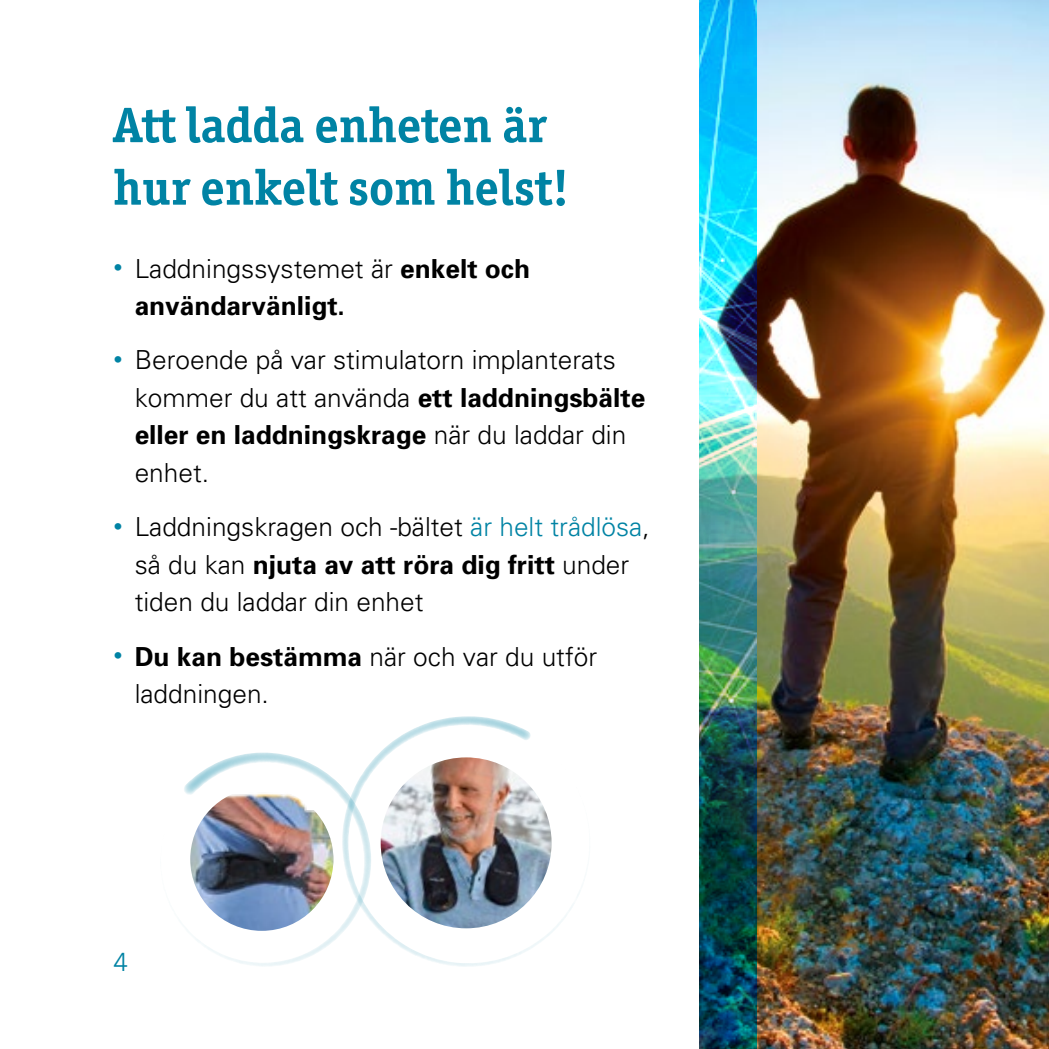
<style>
.page{position:relative;width:1049px;height:1049px;background:#fff}
.page>*{position:absolute;margin:0;border:0;box-sizing:border-box;transform-origin:0 0}
.t1{font:700 50px/62.5px "Officina Ser ITC Std";color:#0083a4}
.t2{font:300 26.25px/37.5px "Univers";color:#000}
.t3{font:700 26.25px/37.5px "Univers";color:#000}
.t4{font:300 26.25px "Univers";color:#0083a4}
.s1{font-weight:300;font-size:18.25px;color:#0083a4}
.s2{font-weight:300}
.s3{font-size:18.25px;color:#0083a4}
.s4{font-weight:700}
.s5{color:#0083a4}
</style>
<div class="page">
<img style="left:756px;top:0;width:293px;height:1049px">
<img style="left:699px;top:0;width:57px;height:1049px">
<img style="left:371px;top:716px;width:210px;height:251px">
<svg style="left:184px;top:752px;width:187px;height:214px"></svg>
<img style="left:190px;top:789px;width:143px;height:142px">
<h1 class="t1" style="left:113px;top:94px;width:457px">Att ladda enheten är hur enkelt som helst!</h1>
<p class="t3" style="left:135px;top:249px;width:397px;text-indent:-21px"><span class="s1">•</span> <span class="s2">Laddningssystemet är</span> enkelt och användarvänligt.</p>
<p class="t2" style="left:135px;top:341px;width:512px;text-indent:-21px"><span class="s3">•</span> Beroende på var stimulatorn implanterats kommer du att använda <span class="s4">ett laddningsbälte eller en laddningskrage</span> när du laddar din enhet.</p>
<p class="t2" style="left:135px;top:507px;width:516px;text-indent:-21px"><span class="s3">•</span> Laddningskragen och -bältet <span class="s5">är helt trådlösa</span>, så du kan <span class="s4">njuta av att röra dig fritt</span> under tiden du laddar din enhet</p>
<p class="t2" style="left:135px;top:637px;width:464px;text-indent:-21px"><span class="s3">•</span> <span class="s4">Du kan bestämma</span> när och var du utför laddningen.</p>
<p class="t4" style="left:113px;top:946px;width:16px">4</p>
</div>
